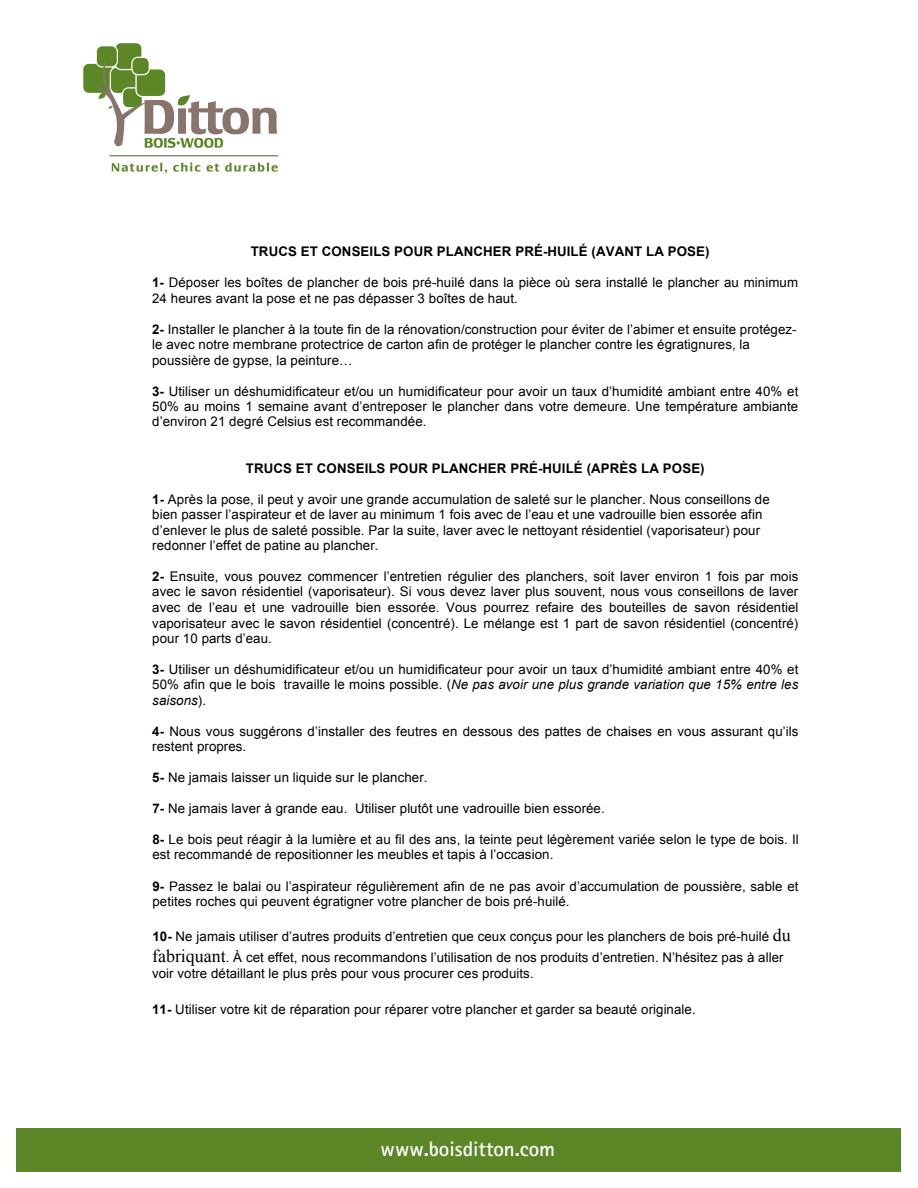
<style>
.page{position:relative;width:918px;height:1188px;background:#fff}
.page>*{position:absolute;margin:0;border:0;box-sizing:border-box;transform-origin:0 0}
.t1{font:700 21px "Rotis Sans Serif";color:#fff}
.t2{font:13.2px/15.5px "Arial";letter-spacing:.01em;color:#000}
.t3{font:700 13.2px "Arial";letter-spacing:.01em;color:#000}
.s1{font-weight:700}
.s2{font-style:italic}
.s3{font-family:"Times New Roman";font-size:18px}
</style>
<div class="page">
<div style="left:17px;top:1128px;width:884px;height:44px;background:#5c8727"></div>
<svg style="left:112px;top:163px;width:55px;height:10px"></svg>
<svg style="left:173px;top:162px;width:27px;height:10px"></svg>
<svg style="left:206px;top:164px;width:13px;height:8px"></svg>
<svg style="left:225px;top:163px;width:53px;height:9px"></svg>
<hr style="left:109px;top:155px;width:169px;height:1px;background:#88746a">
<svg style="left:83px;top:43px;width:194px;height:105px"></svg>
<p class="t3" style="left:251px;top:243px;width:460px">TRUCS ET CONSEILS POUR PLANCHER PRÉ-HUILÉ (AVANT LA POSE)</p>
<p class="t2" style="left:152px;top:275px;width:648px"><span class="s1">1-</span> Déposer les boîtes de plancher de bois pré-huilé dans la pièce où sera installé le plancher au minimum<br>24 heures avant la pose et ne pas dépasser 3 boîtes de haut.</p>
<p class="t2" style="left:152px;top:321px;width:646px"><span class="s1">2-</span> Installer le plancher à la toute fin de la rénovation/construction pour éviter de l’abimer et ensuite protégez&shy;le avec notre membrane protectrice de carton afin de protéger le plancher contre les égratignures, la poussière de gypse, la peinture…</p>
<p class="t2" style="left:152px;top:383px;width:648px;text-align:justify"><span class="s1">3-</span> Utiliser un déshumidificateur et/ou un humidificateur pour avoir un taux d’humidité ambiant entre 40% et 50% au moins 1 semaine avant d’entreposer le plancher dans votre demeure. Une température ambiante d’environ 21 degré Celsius est recommandée.</p>
<p class="t3" style="left:246px;top:459px;width:460px">TRUCS ET CONSEILS POUR PLANCHER PRÉ-HUILÉ (APRÈS LA POSE)</p>
<p class="t2" style="left:152px;top:492px;width:619px"><span class="s1">1-</span> Après la pose, il peut y avoir une grande accumulation de saleté sur le plancher. Nous conseillons de bien passer l’aspirateur et de laver au minimum 1 fois avec de l’eau et une vadrouille bien essorée afin d’enlever le plus de saleté possible. Par la suite, laver avec le nettoyant résidentiel (vaporisateur) pour redonner l’effet de patine au plancher.</p>
<p class="t2" style="left:152px;top:569px;width:648px;text-align:justify"><span class="s1">2-</span> Ensuite, vous pouvez commencer l’entretien régulier des planchers, soit laver environ 1 fois par mois avec le savon résidentiel (vaporisateur). Si vous devez laver plus souvent, nous vous conseillons de laver avec de l’eau et une vadrouille bien essorée. Vous pourrez refaire des bouteilles de savon résidentiel vaporisateur avec le savon résidentiel (concentré). Le mélange est 1 part de savon résidentiel (concentré) pour 10 parts d’eau.</p>
<p class="t2" style="left:152px;top:662px;width:648px;text-align:justify"><span class="s1">3-</span> Utiliser un déshumidificateur et/ou un humidificateur pour avoir un taux d’humidité ambiant entre 40% et 50% afin que le bois travaille le moins possible. (<span class="s2">Ne pas avoir une plus grande variation que 15% entre les saisons</span>).</p>
<p class="t2" style="left:152px;top:723px;width:648px"><span class="s1">4-</span> Nous vous suggérons d’installer des feutres en dessous des pattes de chaises en vous assurant qu’ils restent propres.</p>
<p class="t2" style="left:152px;top:770px;width:277px"><span class="s1">5-</span> Ne jamais laisser un liquide sur le plancher.</p>
<p class="t2" style="left:152px;top:801px;width:454px"><span class="s1">7-</span> Ne jamais laver à grande eau. Utiliser plutôt une vadrouille bien essorée.</p>
<p class="t2" style="left:152px;top:832px;width:648px"><span class="s1">8-</span> Le bois peut réagir à la lumière et au fil des ans, la teinte peut légèrement variée selon le type de bois. Il est recommandé de repositionner les meubles et tapis à l’occasion.</p>
<p class="t2" style="left:152px;top:878px;width:648px"><span class="s1">9-</span> Passez le balai ou l’aspirateur régulièrement afin de ne pas avoir d’accumulation de poussière, sable et petites roches qui peuvent égratigner votre plancher de bois pré-huilé.</p>
<p class="t2" style="left:152px;top:926px;width:640px;line-height:20.9px"><span class="s1">10-</span> Ne jamais utiliser d’autres produits d’entretien que ceux conçus pour les planchers de bois pré-huilé <span class="s3">du fabriquant</span>. À cet effet, nous recommandons l’utilisation de nos produits d’entretien. N’hésitez pas à aller</p>
<p class="t2" style="left:152px;top:966px;width:383px">voir votre détaillant le plus près pour vous procurer ces produits.</p>
<p class="t2" style="left:152px;top:1002px;width:545px"><span class="s1">11-</span> Utiliser votre kit de réparation pour réparer votre plancher et garder sa beauté originale.</p>
<h1 class="t1" style="left:381px;top:1136px;width:176px">www.boisditton.com</h1>
</div>
